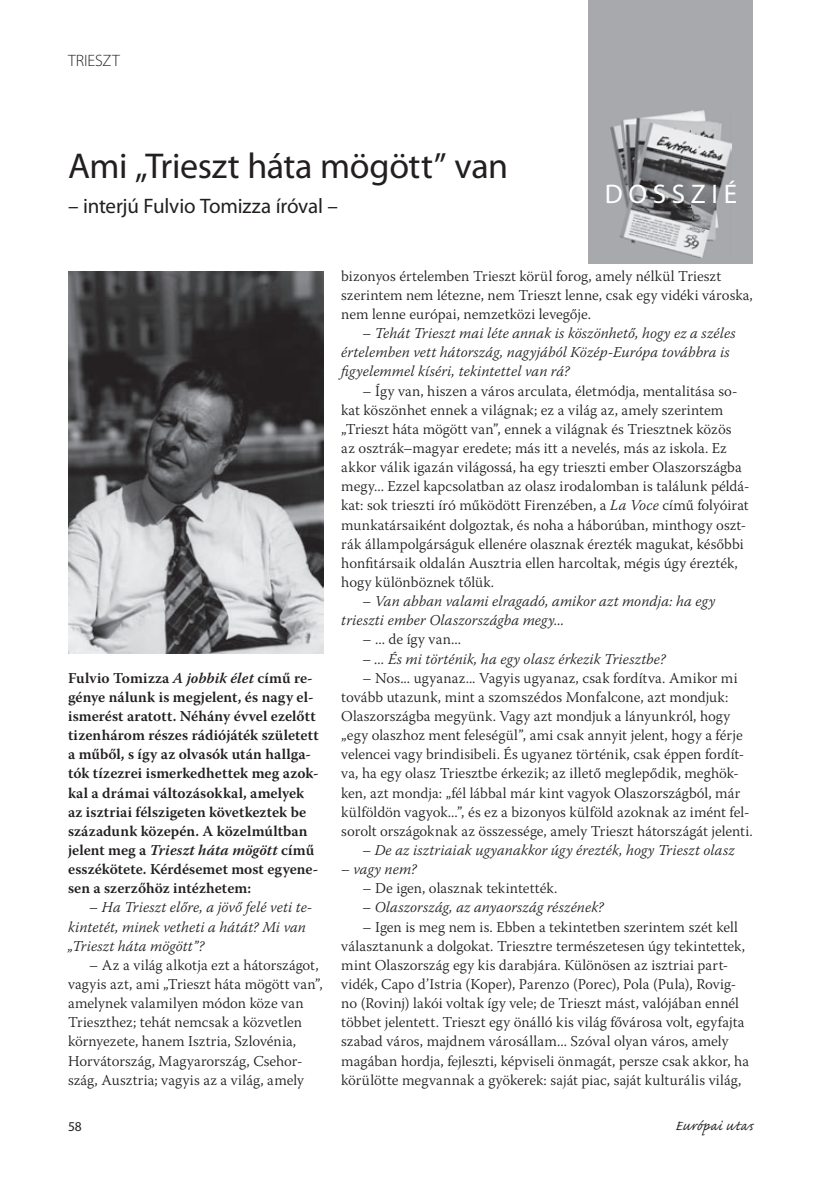
<style>
.page{position:relative;width:838px;height:1191px;background:#fff}
.page>*{position:absolute;margin:0;border:0;box-sizing:border-box;transform-origin:0 0}
.t1{font:36px "Myriad Pro";letter-spacing:-.01em;color:#231f20}
.t2{font:27px "Myriad Pro";color:#fff}
.t3{font:21px "Myriad Pro";letter-spacing:-.01em;color:#231f20}
.t4{font:18px "Caflisch Script Pro";letter-spacing:.045em;color:#231f20}
.t5{font:300 16.5px "Myriad Pro";color:#231f20}
.t6{font:300 15px/19.2px "Warnock Pro";letter-spacing:.005em;color:#231f20}
.t7{font:italic 300 15px/19.2px "Warnock Pro";letter-spacing:.01em;color:#231f20}
.t8{font:600 15px/19.2px "Warnock Pro";letter-spacing:.005em;color:#231f20}
.t9{font:13.5px "Myriad Pro";color:#231f20}
.s1{font-style:italic}
.s2{font-style:normal}
</style>
<div class="page">
<div style="left:588px;top:0;width:165px;height:264px;background:#a8a9ad"></div>
<img style="left:611px;top:110px;width:120px;height:147px">
<img style="left:68px;top:271px;width:255px;height:382px">
<p class="t5" style="left:68px;top:51px;width:53px">TRIESZT</p>
<h1 class="t1" style="left:68px;top:143px;width:442px">Ami „Trieszt háta mögött” van</h1>
<h3 class="t3" style="left:68px;top:193px;width:271px">– interjú Fulvio Tomizza íróval –</h3>
<h2 class="t2" style="left:604px;top:177px;width:134px">D O S S Z I É</h2>
<p class="t8" style="left:68px;top:668px;width:252px">Fulvio Tomizza <span class="s1">A jobbik élet</span> című re&shy;génye nálunk is megjelent, és nagy el&shy;ismerést aratott. Néhány évvel ezelőtt tizenhárom részes rádiójáték született a műből, s így az olvasók után hallga&shy;tók tízezrei ismerkedhettek meg azok&shy;kal a drámai változásokkal, amelyek az isztriai félszigeten következtek be századunk közepén. A közelmúltban jelent meg a <span class="s1">Trieszt háta mögött</span> című esszékötete. Kérdésemet most egyene&shy;sen a szerzőhöz intézhetem:</p>
<p class="t7" style="left:68px;top:897px;width:246px;text-indent:21px"><span class="s2">–</span> Ha Trieszt előre, a jövő felé veti te&shy;kintetét, minek vetheti a hátát? Mi van „Trieszt háta mögött”?</p>
<p class="t6" style="left:68px;top:955px;width:256px;text-indent:21px">– Az a világ alkotja ezt a hátországot, vagyis azt, ami „Trieszt háta mögött van”, amelynek valamilyen módon köze van Trieszthez; tehát nemcsak a közvetlen környezete, hanem Isztria, Szlovénia, Horvátország, Magyarország, Csehor&shy;szág, Ausztria; vagyis az a világ, amely</p>
<p class="t6" style="left:341px;top:266px;width:413px">bizonyos értelemben Trieszt körül forog, amely nélkül Trieszt szerintem nem létezne, nem Trieszt lenne, csak egy vidéki városka, nem lenne európai, nemzetközi levegője.</p>
<p class="t7" style="left:341px;top:323px;width:396px;text-indent:21px">– Tehát Trieszt mai léte annak is köszönhető, hogy ez a széles értelemben vett hátország, nagyjából Közép-Európa továbbra is figyelemmel kíséri, tekintettel van rá?</p>
<p class="t6" style="left:341px;top:381px;width:410px;text-indent:21px">– Így van, hiszen a város arculata, életmódja, mentalitása so&shy;kat köszönhet ennek a világnak; ez a világ az, amely szerintem „Trieszt háta mögött van”, ennek a világnak és Triesztnek közös<br>az osztrák–magyar eredete; más itt a nevelés, más az iskola. Ez akkor válik igazán világossá, ha egy trieszti ember Olaszországba megy... Ezzel kapcsolatban az olasz irodalomban is találunk példá&shy;kat: sok trieszti író működött Firenzében, a <span class="s1">La Voce</span> című folyóirat munkatársaiként dolgoztak, és noha a háborúban, minthogy oszt&shy;rák állampolgárságuk ellenére olasznak érezték magukat, későbbi honfitársaik oldalán Ausztria ellen harcoltak, mégis úgy érezték, hogy különböznek tőlük.</p>
<p class="t7" style="left:341px;top:591px;width:375px;text-indent:21px">– Van abban valami elragadó, amikor azt mondja: ha egy trieszti ember Olaszországba megy...</p>
<p class="t6" style="left:362px;top:629px;width:100px">– ... de így van...</p>
<p class="t7" style="left:362px;top:649px;width:304px">– ... És mi történik, ha egy olasz érkezik Triesztbe?</p>
<p class="t6" style="left:341px;top:668px;width:413px;text-indent:21px">– Nos... ugyanaz... Vagyis ugyanaz, csak fordítva. Amikor mi tovább utazunk, mint a szomszédos Monfalcone, azt mondjuk:<br>Olaszországba megyünk. Vagy azt mondjuk a lányunkról, hogy „egy olaszhoz ment feleségül”, ami csak annyit jelent, hogy a férje velencei vagy brindisibeli. És ugyanez történik, csak éppen fordít&shy;va, ha egy olasz Triesztbe érkezik; az illető meglepődik, meghök&shy;ken, azt mondja: „fél lábbal már kint vagyok Olaszországból, már külföldön vagyok...”, és ez a bizonyos külföld azoknak az imént fel&shy;sorolt országoknak az összessége, amely Trieszt hátországát jelenti.</p>
<p class="t7" style="left:362px;top:840px;width:373px">– De az isztriaiak ugyanakkor úgy érezték, hogy Trieszt olasz</p>
<p class="t7" style="left:341px;top:859px;width:77px">– vagy nem?</p>
<p class="t6" style="left:362px;top:878px;width:196px">– De igen, olasznak tekintették.</p>
<p class="t7" style="left:362px;top:897px;width:242px">– Olaszország, az anyaország részének?</p>
<p class="t6" style="left:341px;top:916px;width:409px;text-indent:21px">– Igen is meg nem is. Ebben a tekintetben szerintem szét kell választanunk a dolgokat. Triesztre természetesen úgy tekintettek, mint Olaszország egy kis darabjára. Különösen az isztriai part&shy;vidék, Capo d’Istria (Koper), Parenzo (Porec), Pola (Pula), Rovig&shy;no (Rovinj) lakói voltak így vele; de Trieszt mást, valójában ennél többet jelentett. Trieszt egy önálló kis világ fővárosa volt, egyfajta szabad város, majdnem városállam... Szóval olyan város, amely magában hordja, fejleszti, képviseli önmagát, persze csak akkor, ha körülötte megvannak a gyökerek: saját piac, saját kulturális világ,</p>
<p class="t9" style="left:68px;top:1118px;width:15px">58</p>
<p class="t4" style="left:675px;top:1116px;width:79px">Európai utas</p>
</div>
